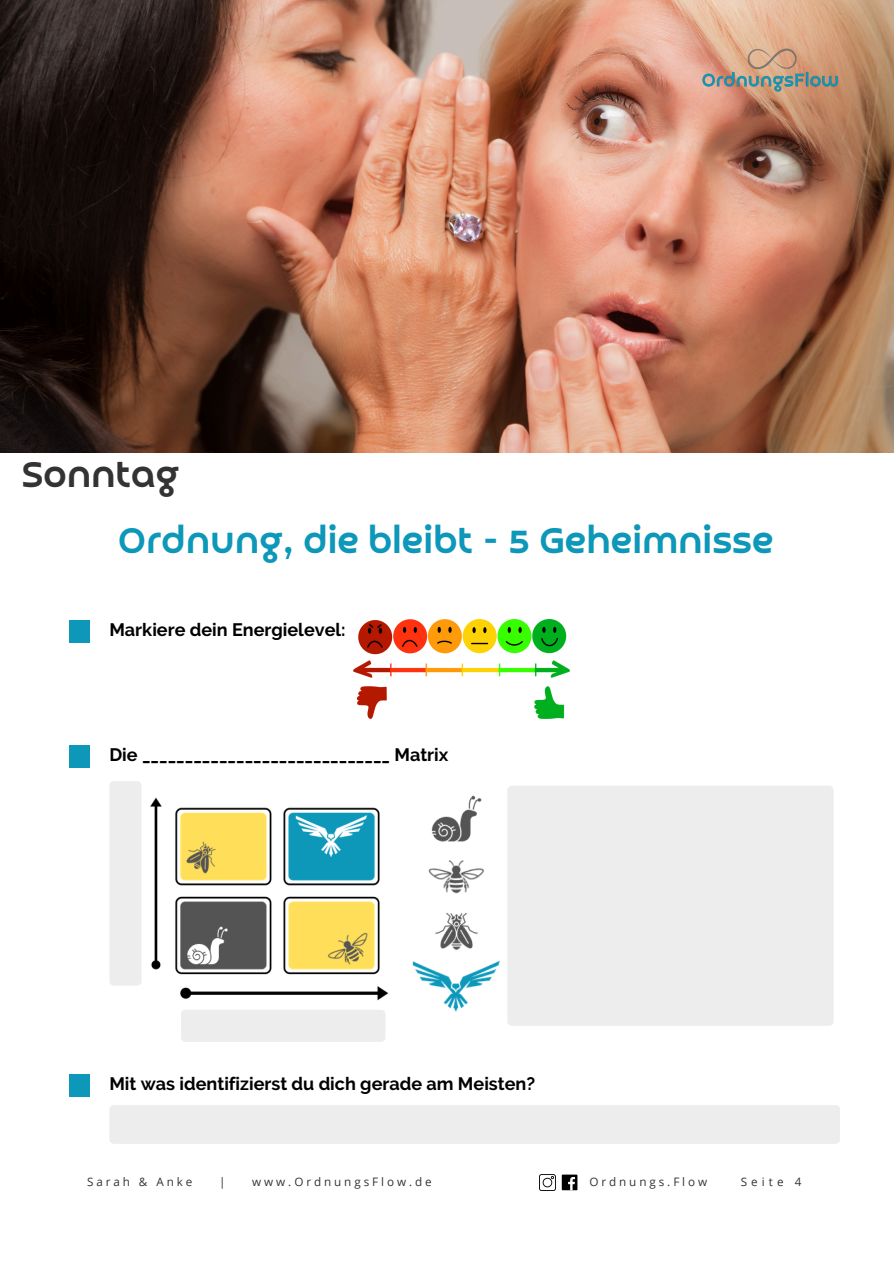
<style>
.page{position:relative;width:894px;height:1264px;background:#fff}
.page>*{position:absolute;margin:0;border:0;box-sizing:border-box;transform-origin:0 0}
.t1{font:40.5px "Croogla 4 F";color:#0d97b8}
.t2{font:40.5px "Croogla 4 F";color:#333}
.t3{font:700 18px "Raleway";color:#000}
.t4{font:11.7px "Open Sans";letter-spacing:.25em;color:#333}
</style>
<div class="page">
<img style="left:0;top:0;width:893px;height:452px">
<svg style="left:539px;top:1174px;width:16px;height:16px"></svg>
<div style="left:561px;top:1174px;width:16px;height:16px;background:#000"></div>
<svg style="left:568px;top:1177px;width:7px;height:13px"></svg>
<div style="left:69px;top:744px;width:20px;height:23px;background:#0d97b8"></div>
<div style="left:69px;top:620px;width:20px;height:23px;background:#0d97b8"></div>
<img style="left:354px;top:619px;width:215px;height:99px">
<img style="left:695px;top:43px;width:151px;height:49px">
<img style="left:141px;top:785px;width:248px;height:216px">
<img style="left:412px;top:795px;width:89px;height:217px">
<div style="left:109px;top:781px;width:32px;height:204px;background:#ededed;border-radius:4px"></div>
<div style="left:109px;top:1105px;width:731px;height:38px;background:#ededed;border-radius:4px"></div>
<div style="left:507px;top:785px;width:326px;height:240px;background:#ededed;border-radius:4px"></div>
<div style="left:69px;top:1074px;width:20px;height:23px;background:#0d97b8"></div>
<div style="left:181px;top:1009px;width:204px;height:32px;background:#ededed;border-radius:4px"></div>
<h2 class="t2" style="left:22px;top:456px;width:159px">Sonntag</h2>
<h2 class="t1" style="left:118px;top:522px;width:657px">Ordnung, die bleibt - 5 Geheimnisse</h2>
<h2 class="t3" style="left:109px;top:619px;width:238px">Markiere dein Energielevel:</h2>
<p class="t3" style="left:109px;top:744px;width:340px">Die _____________________________ Matrix</p>
<p class="t3" style="left:109px;top:1073px;width:427px">Mit was identifizierst du dich gerade am Meisten?</p>
<p class="t4" style="left:87px;top:1172px;width:107px">Sarah &amp; Anke</p>
<p class="t4" style="left:219px;top:1172px;width:8px">|</p>
<p class="t4" style="left:252px;top:1172px;width:181px">www.OrdnungsFlow.de</p>
<p class="t4" style="left:589px;top:1172px;width:119px">Ordnungs.Flow</p>
<p class="t4" style="left:740px;top:1172px;width:62px">Seite 4</p>
</div>
